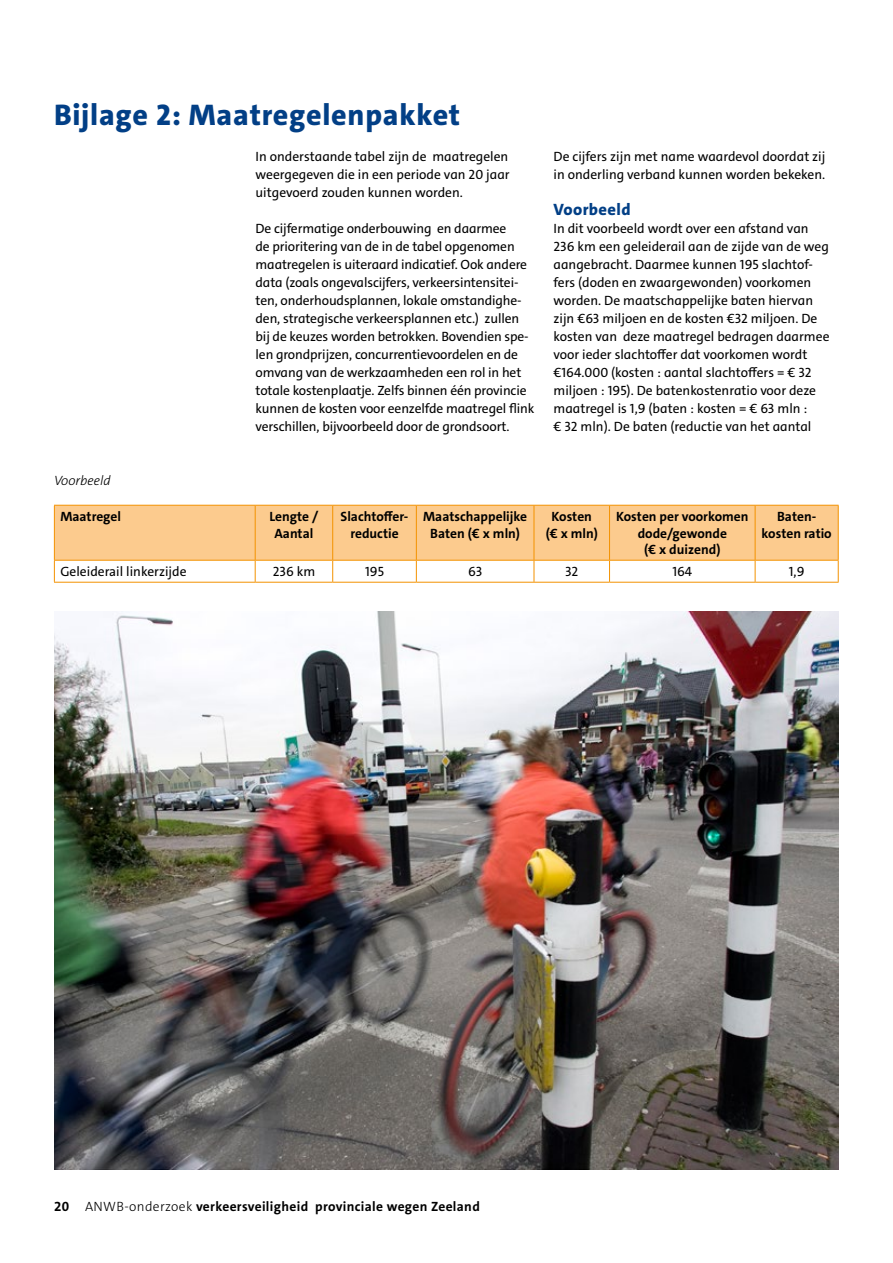
<style>
.page{position:relative;width:893px;height:1263px;background:#fff}
.page>*{position:absolute;margin:0;border:0;box-sizing:border-box;transform-origin:0 0}
.t1{font:800 30px "The Sans C4 s";letter-spacing:.025em;color:#023f86}
.t2{font:800 16.5px "The Sans C4 s";letter-spacing:.025em;color:#023f86}
.t3{font:13.5px/18px "The Sans C4 s";letter-spacing:-.01em;color:#000}
.t4{font:700 13.5px/16.5px "The Sans C4 s";color:#000;text-align:center}
.t5{font:700 13.5px "The Sans C4 s";letter-spacing:.025em;color:#000}
.t6{font:italic 300 13.5px "The Sans C4 s";color:#000}
.s1{font-family:"The Sans Bold Expert";font-weight:400}
.s2{font-weight:300}
</style>
<div class="page">
<img style="left:54px;top:611px;width:785px;height:558px">
<svg style="left:54px;top:505px;width:785px;height:77px"></svg>
<hr style="left:54px;top:582px;width:201px;height:1px;background:#f39200">
<hr style="left:255px;top:582px;width:78px;height:1px;background:#f39200">
<hr style="left:333px;top:582px;width:83px;height:1px;background:#f39200">
<hr style="left:416px;top:582px;width:118px;height:1px;background:#f39200">
<hr style="left:534px;top:582px;width:75px;height:1px;background:#f39200">
<hr style="left:609px;top:582px;width:146px;height:1px;background:#f39200">
<hr style="left:755px;top:582px;width:84px;height:1px;background:#f39200">
<h1 class="t1" style="left:54px;top:96px;width:408px">Bijlage 2: Maatregelenpakket</h1>
<p class="t3" style="left:256px;top:148px;width:256px;text-align:justify">In onderstaande tabel zijn de maatregelen weergegeven die in een periode van 20 jaar uitgevoerd zouden kunnen worden.</p>
<p class="t3" style="left:256px;top:220px;width:280px">De cijfermatige onderbouwing en daarmee<br>de prioritering van de in de tabel opgenomen maatregelen is uiteraard indicatief. Ook andere data (zoals ongevalscijfers, verkeersintensitei&shy;ten, onderhoudsplannen, lokale omstandighe&shy;den, strategische verkeersplannen etc.) zullen bij de keuzes worden betrokken. Bovendien spe&shy;len grondprijzen, concurrentievoordelen en de omvang van de werkzaamheden een rol in het totale kostenplaatje. Zelfs binnen één provincie kunnen de kosten voor eenzelfde maatregel flink verschillen, bijvoorbeeld door de grondsoort.</p>
<p class="t3" style="left:553px;top:148px;width:273px">De cijfers zijn met name waardevol doordat zij in onderling verband kunnen worden bekeken.</p>
<p class="t2" style="left:553px;top:199px;width:79px">Voorbeeld</p>
<p class="t3" style="left:553px;top:220px;width:278px">In dit voorbeeld wordt over een afstand van 236 km een geleiderail aan de zijde van de weg aangebracht. Daarmee kunnen 195 slachtof&shy;fers (doden en zwaargewonden) voorkomen worden. De maatschappelijke baten hiervan zijn €63 miljoen en de kosten €32 miljoen. De kosten van deze maatregel bedragen daarmee voor ieder slachtoffer dat voorkomen wordt €164.000 (kosten : aantal slachtoffers = € 32 miljoen : 195). De batenkostenratio voor deze maatregel is 1,9 (baten : kosten = € 63 mln :<br>€ 32 mln). De baten (reductie van het aantal</p>
<p class="t6" style="left:54px;top:472px;width:58px">Voorbeeld</p>
<p class="t4" style="left:60px;top:508px;width:62px">Maatregel</p>
<p class="t4" style="left:270px;top:508px;width:50px">Lengte /<br>Aantal</p>
<p class="t4" style="left:341px;top:508px;width:69px">Slachtoffer&shy;reductie</p>
<p class="t4" style="left:423px;top:508px;width:106px">Maatschappelijke<br>Baten (€ x mln)</p>
<p class="t4" style="left:546px;top:508px;width:54px">Kosten (€ x mln)</p>
<p class="t4" style="left:616px;top:508px;width:134px">Kosten per voorkomen dode/gewonde<br>(€ x duizend)</p>
<p class="t4" style="left:762px;top:508px;width:72px">Baten&shy;kosten ratio</p>
<p class="t3" style="left:60px;top:563px;width:128px">Geleiderail linkerzijde</p>
<p class="t3" style="left:273px;top:563px;width:44px">236 km</p>
<p class="t3" style="left:365px;top:563px;width:20px">195</p>
<p class="t3" style="left:468px;top:563px;width:16px">63</p>
<p class="t3" style="left:565px;top:563px;width:15px">32</p>
<p class="t3" style="left:672px;top:563px;width:21px">164</p>
<p class="t3" style="left:789px;top:563px;width:17px">1,9</p>
<p class="t5" style="left:54px;top:1198px;width:427px"><span class="s1">20</span> <span class="s2">ANWB-onderzoek</span> verkeersveiligheid provinciale wegen Zeeland</p>
</div>
